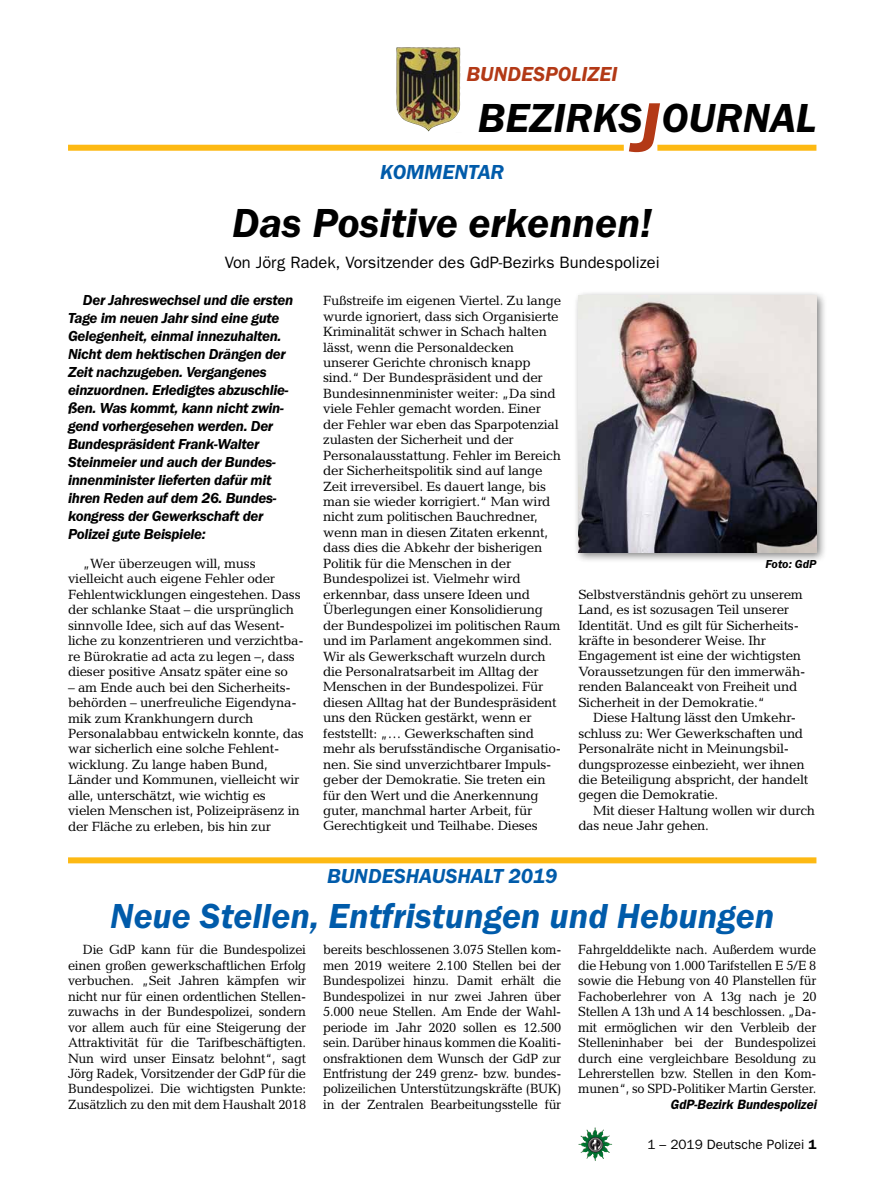
<style>
.page{position:relative;width:893px;height:1191px;background:#fff}
.page>*{position:absolute;margin:0;border:0;box-sizing:border-box;transform-origin:0 0}
.t1{font:italic 600 42px "Franklin Gothic Itc T";color:#000}
.t2{font:italic 600 36px "Franklin Gothic Itc T";color:#005baa}
.t3{font:italic 600 21px "Franklin Gothic Itc T";color:#005baa}
.t4{font:italic 600 21px "Franklin Gothic Itc T";color:#b33916}
.t5{font:16.5px "Franklin Gothic";color:#000}
.t6{font:italic 600 15px/18px "Franklin Gothic Itc T";letter-spacing:-.02em;color:#000}
.t7{font:13.5px/15.5px "Candida";letter-spacing:-.02em;color:#000}
.t8{font:13.5px/15.5px "Candida";letter-spacing:-.02em;color:#000;text-align:justify;scale:.95 1}
.t9{font:13.5px/15.5px "Candida";letter-spacing:-.02em;color:#000;text-align:justify;scale:.96 1}
.t10{font:italic 600 13.5px "Franklin Gothic";color:#000;scale:.96 1}
.t11{font:13.5px "Franklin Gothic";color:#000}
.t12{font:italic 600 12px "Franklin Gothic Itc T";letter-spacing:-.005em;color:#000}
.s1{font-size:72px;color:#b33916}
.s2{font-weight:600}
</style>
<div class="page">
<img style="left:578px;top:1127px;width:17px;height:25px">
<div style="left:573px;top:290px;width:254px;height:274px;background:#000;opacity:.5"></div>
<img style="left:578px;top:296px;width:238px;height:256px">
<img style="left:396px;top:47px;width:65px;height:85px">
<div style="left:657px;top:145px;width:159px;height:6px;background:#fdb913"></div>
<div style="left:68px;top:145px;width:556px;height:6px;background:#fdb913"></div>
<div style="left:68px;top:857px;width:748px;height:6px;background:#fdb913"></div>
<h3 class="t4" style="left:466px;top:62px;width:153px">BUNDESPOLIZEI</h3>
<h1 class="t1" style="left:478px;top:94px;width:340px">BEZIRKS<span class="s1">J</span>OURNAL</h1>
<h3 class="t3" style="left:380px;top:159px;width:76px">Kommentar</h3>
<h1 class="t1" style="left:232px;top:198px;width:422px">Das Positive erkennen!</h1>
<p class="t5" style="left:225px;top:253px;width:436px">Von Jörg Radek, Vorsitzender des GdP-Bezirks Bundespolizei</p>
<p class="t6" style="left:68px;top:291px;width:227px;text-indent:15px">Der Jahreswechsel und die ersten<br>Tage im neuen Jahr sind eine gute<br>Gelegenheit, einmal innezuhalten.<br>Nicht dem hektischen Drängen der<br>Zeit nachzugeben. Vergangenes einzuordnen. Erledigtes abzuschlie&shy;ßen. Was kommt, kann nicht zwin&shy;gend vorhergesehen werden. Der<br>Bundespräsident Frank-Walter<br>Steinmeier und auch der Bundes&shy;innenminister lieferten dafür mit ihren Reden auf dem 26. Bundes&shy;kongress der Gewerkschaft der<br>Polizei gute Beispiele:</p>
<p class="t7" style="left:68px;top:556px;width:237px;text-indent:15px">„Wer überzeugen will, muss vielleicht auch eigene Fehler oder Fehlentwicklungen eingestehen. Dass der schlanke Staat – die ursprünglich sinnvolle Idee, sich auf das Wesent&shy;liche zu konzentrieren und verzichtba&shy;re Bürokratie ad acta zu legen –, dass dieser positive Ansatz später eine so</p>
<p class="t7" style="left:68px;top:679px;width:237px">– am Ende auch bei den Sicherheits&shy;behörden – unerfreuliche Eigendyna&shy;mik zum Krankhungern durch Personalabbau entwickeln konnte, das war sicherlich eine solche Fehlent&shy;wicklung. Zu lange haben Bund, Länder und Kommunen, vielleicht wir alle, unterschätzt, wie wichtig es vielen Menschen ist, Polizeipräsenz in der Fläche zu erleben, bis hin zur</p>
<p class="t7" style="left:323px;top:293px;width:240px">Fußstreife im eigenen Viertel. Zu lange wurde ignoriert, dass sich Organisierte Kriminalität schwer in Schach halten lässt, wenn die Personaldecken unserer Gerichte chronisch knapp sind.“ Der Bundespräsident und der Bundesinnenminister weiter: „Da sind viele Fehler gemacht worden. Einer der Fehler war eben das Sparpotenzial zulasten der Sicherheit und der Personalausstattung. Fehler im Bereich der Sicherheitspolitik sind auf lange Zeit irreversibel. Es dauert lange, bis man sie wieder korrigiert.“ Man wird nicht zum politischen Bauchredner, wenn man in diesen Zitaten erkennt, dass dies die Abkehr der bisherigen Politik für die Menschen in der Bundespolizei ist. Vielmehr wird erkennbar, dass unsere Ideen und Überlegungen einer Konsolidierung der Bundespolizei im politischen Raum und im Parlament angekommen sind.<br>Wir als Gewerkschaft wurzeln durch die Personalratsarbeit im Alltag der Menschen in der Bundespolizei. Für diesen Alltag hat der Bundespräsident uns den Rücken gestärkt, wenn er feststellt: „… Gewerkschaften sind mehr als berufsständische Organisatio&shy;nen. Sie sind unverzichtbarer Impuls&shy;geber der Demokratie. Sie treten ein für den Wert und die Anerkennung guter, manchmal harter Arbeit, für Gerechtigkeit und Teilhabe. Dieses</p>
<p class="t12" style="left:765px;top:557px;width:53px">Foto: GdP</p>
<p class="t7" style="left:578px;top:586px;width:228px">Selbstverständnis gehört zu unserem Land, es ist sozusagen Teil unserer Identität. Und es gilt für Sicherheits&shy;kräfte in besonderer Weise. Ihr Engagement ist eine der wichtigsten Voraussetzungen für den immerwäh&shy;renden Balanceakt von Freiheit und Sicherheit in der Demokratie.“</p>
<p class="t7" style="left:578px;top:710px;width:232px;text-indent:15px">Diese Haltung lässt den Umkehr&shy;schluss zu: Wer Gewerkschaften und Personalräte nicht in Meinungsbil&shy;dungsprozesse einbezieht, wer ihnen die Beteiligung abspricht, der handelt gegen die Demokratie.</p>
<p class="t7" style="left:578px;top:802px;width:238px;text-indent:15px">Mit dieser Haltung wollen wir durch das neue Jahr gehen.</p>
<h3 class="t3" style="left:327px;top:864px;width:28px">Bundes</h3>
<h3 class="t3" style="left:406px;top:864px;width:153px">haushalt 2019</h3>
<h2 class="t2" style="left:110px;top:895px;width:666px">Neue Stellen, Entfristungen und Hebungen</h2>
<p class="t8" style="left:323px;top:942px;width:252px">bereits beschlossenen 3.075 Stellen kom&shy;men 2019 weitere 2.100 Stellen bei der Bundespolizei hinzu. Damit erhält die Bundespolizei in nur zwei Jahren über 5.000 neue Stellen. Am Ende der Wahl&shy;periode im Jahr 2020 sollen es 12.500 sein. Darüber hinaus kommen die Koaliti&shy;onsfraktionen dem Wunsch der GdP zur Entfristung der 249 grenz- bzw. bundes&shy;polizeilichen Unterstützungskräfte (BUK) in der Zentralen Bearbeitungsstelle für</p>
<p class="t8" style="left:578px;top:942px;width:252px">Fahrgelddelikte nach. Außerdem wurde die Hebung von 1.000 Tarifstellen E 5/E 8 sowie die Hebung von 40 Planstellen für Fachoberlehrer von A 13g nach je 20<br>Stellen A 13h und A 14 beschlossen. „Da&shy;mit ermöglichen wir den Verbleib der Stelleninhaber bei der Bundespolizei durch eine vergleichbare Besoldung zu Lehrerstellen bzw. Stellen in den Kom&shy;munen“, so SPD-Politiker Martin Gerster.</p>
<p class="t9" style="left:68px;top:942px;width:250px;text-indent:15px">Die GdP kann für die Bundespolizei einen großen gewerkschaftlichen Erfolg verbuchen. „Seit Jahren kämpfen wir nicht nur für einen ordentlichen Stellen&shy;zuwachs in der Bundespolizei, sondern vor allem auch für eine Steigerung der Attraktivität für die Tarifbeschäftigten.<br>Nun wird unser Einsatz belohnt“, sagt Jörg Radek, Vorsitzender der GdP für die Bundespolizei. Die wichtigsten Punkte:<br>Zusätzlich zu den mit dem Haushalt 2018</p>
<p class="t10" style="left:670px;top:1096px;width:154px">GdP-Bezirk Bundespolizei</p>
<p class="t11" style="left:647px;top:1136px;width:171px">1 – 2019 Deutsche Polizei <span class="s2">1</span></p>
</div>
